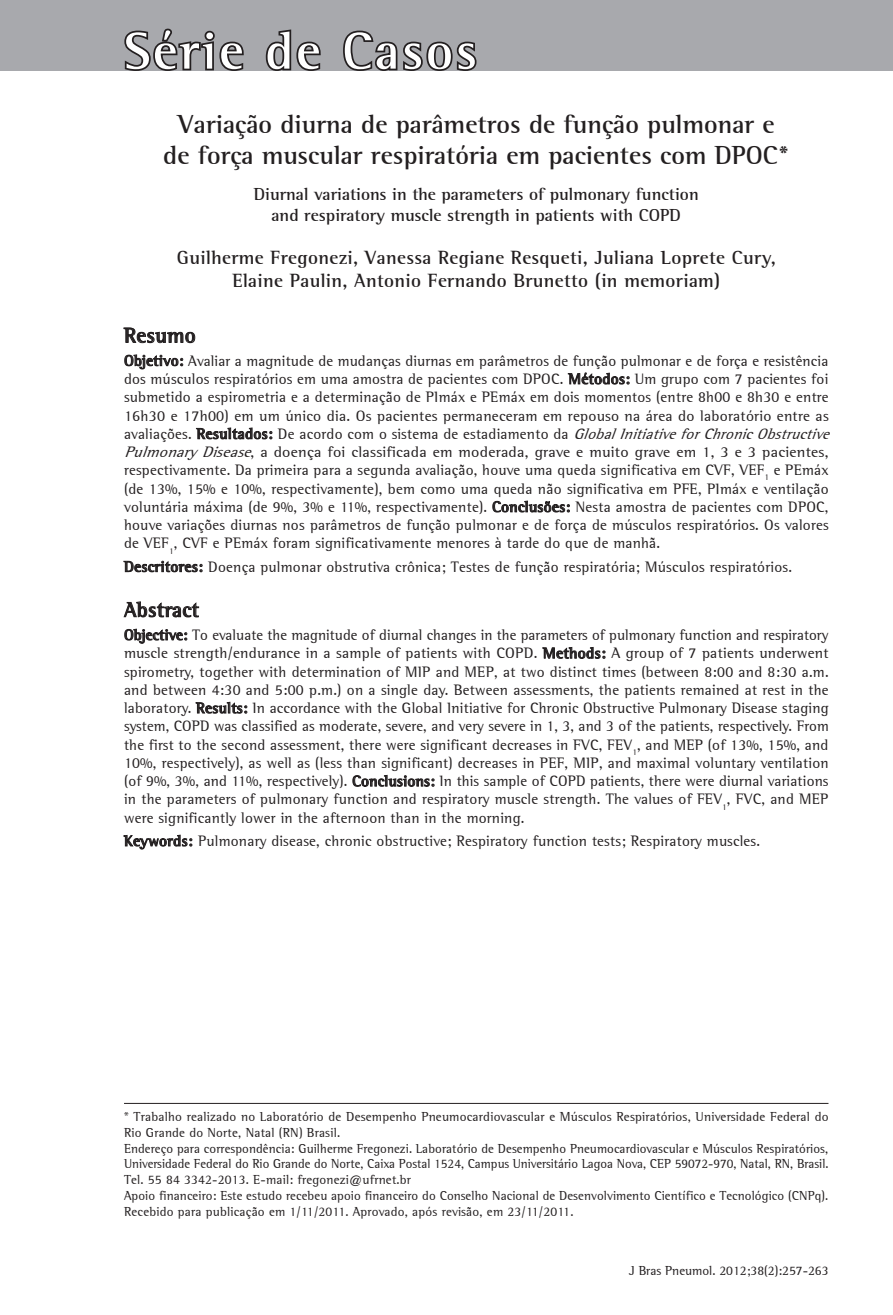
<style>
.page{position:relative;width:893px;height:1315px;background:#fff}
.page>*{position:absolute;margin:0;border:0;box-sizing:border-box;transform-origin:0 0}
.t1{font:700 52.5px "Libre Semi Serif S Si";letter-spacing:.05em;color:#fff}
.Título___1o_idioma{font:700 26.25px/31.5px "Libre Semi Serif S Si";color:#231f20;text-align:center}
.Resumo___título{font:700 21px "Libre Semi Serif S Si";letter-spacing:.015em;color:#231f20}
.Autores{font:700 19.25px/23.1px "Libre Semi Serif S Si";letter-spacing:.015em;color:#231f20;text-align:center}
.Título___2o_idioma{font:700 17.5px/21px "Libre Semi Serif S Si";color:#231f20;text-align:center}
.Resumo{font:15.22px/18.2px "Libre Semi Serif S Si";letter-spacing:.015em;color:#231f20}
.Palavras-chave{font:15.22px "Libre Semi Serif S Si";letter-spacing:.015em;color:#231f20}
.Endereço{font:13.12px/15.8px "Libre Semi Serif S Si";letter-spacing:.01em;color:#231f20}
.rodapé{font:13.12px "Libre Semi Serif S Si";color:#231f20}
.s1{font-weight:700}
.s2{font-style:italic}
</style>
<div class="page">
<div style="left:0;top:0;width:893px;height:70px;background:#a8a9ad"></div>
<svg style="left:124px;top:328px;width:71px;height:15px"></svg>
<svg style="left:125px;top:355px;width:58px;height:14px"></svg>
<svg style="left:568px;top:372px;width:61px;height:12px"></svg>
<svg style="left:196px;top:428px;width:76px;height:11px"></svg>
<svg style="left:493px;top:501px;width:77px;height:11px"></svg>
<svg style="left:124px;top:561px;width:78px;height:11px"></svg>
<svg style="left:124px;top:602px;width:75px;height:15px"></svg>
<svg style="left:125px;top:629px;width:62px;height:14px"></svg>
<svg style="left:543px;top:647px;width:62px;height:11px"></svg>
<svg style="left:196px;top:702px;width:51px;height:11px"></svg>
<svg style="left:353px;top:775px;width:81px;height:11px"></svg>
<svg style="left:124px;top:835px;width:68px;height:14px"></svg>
<hr style="left:124px;top:1103px;width:704px;height:1px;background:#231f20">
<svg style="left:122px;top:28px;width:123px;height:43px"></svg>
<svg style="left:263px;top:29px;width:59px;height:42px"></svg>
<svg style="left:341px;top:30px;width:138px;height:41px"></svg>
<h1 class="t1" style="left:124px;top:19px;width:355px">Série de Casos</h1>
<p class="Título___1o_idioma" style="left:163px;top:108px;width:627px">Variação diurna de parâmetros de função pulmonar e de força muscular respiratória em pacientes com DPOC*</p>
<p class="Título___2o_idioma" style="left:254px;top:184px;width:446px">Diurnal variations in the parameters of pulmonary function and respiratory muscle strength in patients with COPD</p>
<p class="Autores" style="left:177px;top:246px;width:601px">Guilherme Fregonezi, Vanessa Regiane Resqueti, Juliana Loprete Cury,<br>Elaine Paulin, Antonio Fernando Brunetto (in memoriam)</p>
<p class="Resumo___título" style="left:124px;top:322px;width:73px">Resumo</p>
<p class="Resumo" style="left:124px;top:351px;width:713px"><span class="s1">Objetivo:</span> Avaliar a magnitude de mudanças diurnas em parâmetros de função pulmonar e de força e resistência dos músculos respiratórios em uma amostra de pacientes com DPOC. <span class="s1">Métodos:</span> Um grupo com 7 pacientes foi submetido a espirometria e a determinação de PImáx e PEmáx em dois momentos (entre 8h00 e 8h30 e entre 16h30 e 17h00) em um único dia. Os pacientes permaneceram em repouso na área do laboratório entre as avaliações. <span class="s1">Resultados:</span> De acordo com o sistema de estadiamento da <span class="s2">GlobalInitiativeforChronicObstructive Pulmonary Disease</span>, a doença foi classificada em moderada, grave e muito grave em 1, 3 e 3 pacientes, respectivamente. Da primeira para a segunda avaliação, houve uma queda significativa em CVF, VEF<sub>1</sub> e PEmáx (de 13%, 15% e 10%, respectivamente), bem como uma queda não significativa em PFE, PImáx e ventilação voluntária máxima (de 9%, 3% e 11%, respectivamente). <span class="s1">Conclusões:</span> Nesta amostra de pacientes com DPOC, houve variações diurnas nos parâmetros de função pulmonar e de força de músculos respiratórios. Os valores de VEF<sub>1</sub>, CVF e PEmáx foram significativamente menores à tarde do que de manhã.</p>
<p class="Palavras-chave" style="left:124px;top:557px;width:669px"><span class="s1">Descritores:</span> Doença pulmonar obstrutiva crônica; Testes de função respiratória; Músculos respiratórios.</p>
<p class="Resumo___título" style="left:124px;top:597px;width:76px">Abstract</p>
<p class="Resumo" style="left:124px;top:625px;width:706px;text-align:justify"><span class="s1">Objective:</span> To evaluate the magnitude of diurnal changes in the parameters of pulmonary function and respiratory muscle strength/endurance in a sample of patients with COPD. <span class="s1">Methods:</span> A group of 7 patients underwent spirometry, together with determination of MIP and MEP, at two distinct times (between 8:00 and 8:30 a.m. and between 4:30 and 5:00 p.m.) on a single day. Between assessments, the patients remained at rest in the laboratory. <span class="s1">Results:</span> In accordance with the Global Initiative for Chronic Obstructive Pulmonary Disease staging system, COPD was classified as moderate, severe, and very severe in 1, 3, and 3 of the patients, respectively. From the first to the second assessment, there were significant decreases in FVC, FEV<sub>1</sub>, and MEP (of 13%, 15%, and 10%, respectively), as well as (less than significant) decreases in PEF, MIP, and maximal voluntary ventilation (of 9%, 3%, and 11%, respectively). <span class="s1">Conclusions:</span> In this sample of COPD patients, there were diurnal variations in the parameters of pulmonary function and respiratory muscle strength. The values of FEV<sub>1</sub>, FVC, and MEP were significantly lower in the afternoon than in the morning.</p>
<p class="Palavras-chave" style="left:124px;top:832px;width:638px"><span class="s1">Keywords:</span> Pulmonary disease, chronic obstructive; Respiratory function tests; Respiratory muscles.</p>
<p class="Endereço" style="left:124px;top:1108px;width:706px">* Trabalho realizado no Laboratório de Desempenho Pneumocardiovascular e Músculos Respiratórios, Universidade Federal do<br>Rio Grande do Norte, Natal (RN) Brasil.</p>
<p class="Endereço" style="left:124px;top:1140px;width:706px">Endereço para correspondência: Guilherme Fregonezi. Laboratório de Desempenho Pneumocardiovascular e Músculos Respiratórios,<br>Universidade Federal do Rio Grande do Norte, Caixa Postal 1524, Campus Universitário Lagoa Nova, CEP 59072-970, Natal, RN, Brasil.</p>
<p class="Endereço" style="left:124px;top:1171px;width:289px">Tel. 55 84 3342-2013. E-mail: fregonezi@ufrnet.br</p>
<p class="Endereço" style="left:124px;top:1187px;width:706px">Apoio financeiro: Este estudo recebeu apoio financeiro do Conselho Nacional de Desenvolvimento Científico e Tecnológico (CNPq).</p>
<p class="Endereço" style="left:124px;top:1203px;width:451px">Recebido para publicação em 1/11/2011. Aprovado, após revisão, em 23/11/2011.</p>
<p class="rodapé" style="left:629px;top:1263px;width:201px">J Bras Pneumol. 2012;38(2):257-263</p>
</div>
